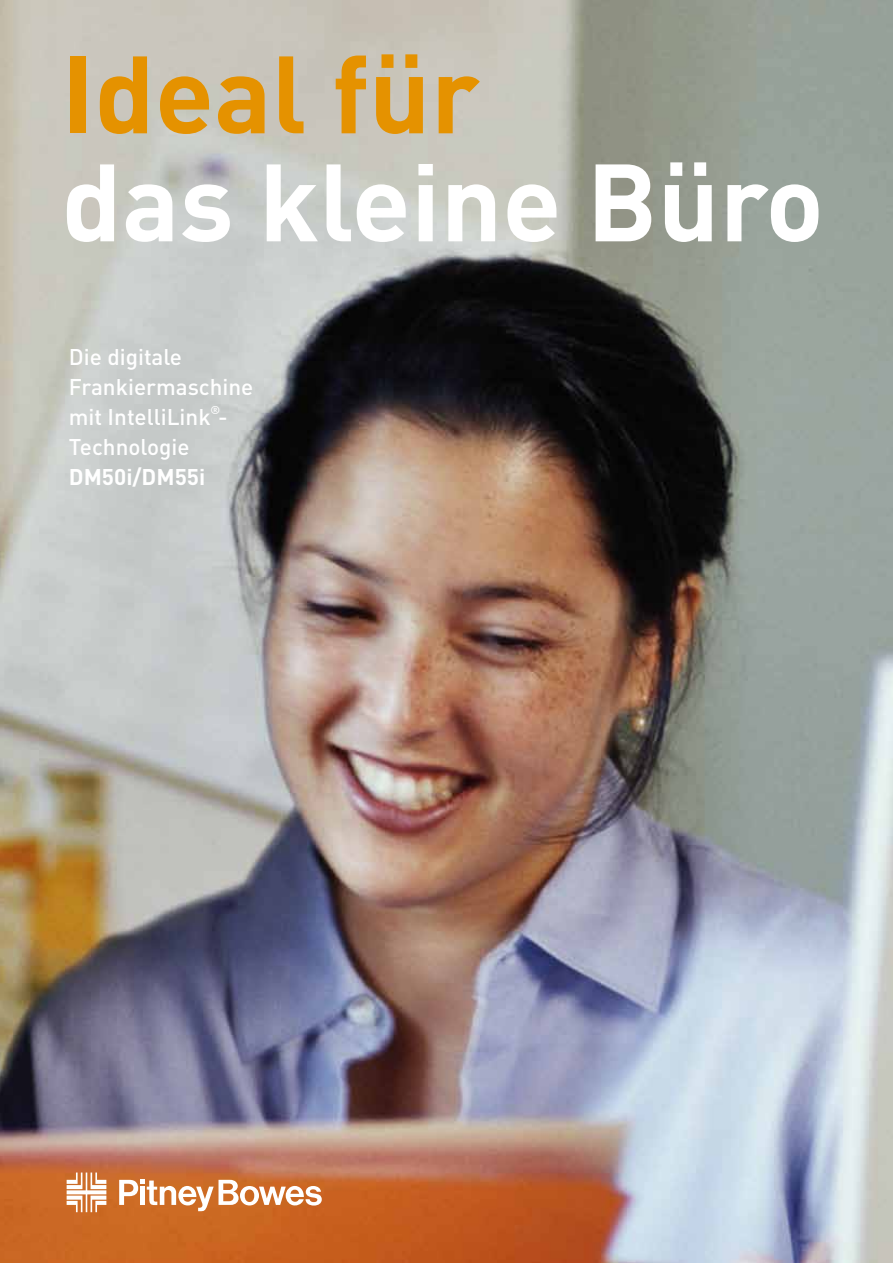
<style>
.page{position:relative;width:893px;height:1263px;background:#fff}
.page>*{position:absolute;margin:0;border:0;box-sizing:border-box;transform-origin:0 0}
.t1{font:700 108px "DIN";color:#fff}
.t2{font:700 108px "DIN";color:#e59200}
.t3{font:500 22.5px/30px "DIN";color:#fff}
.t4{font:700 22.5px "DIN";color:#fff}
.t5{font:500 11.25px "DIN";color:#fff}
</style>
<div class="page">
<img style="left:0;top:0;width:893px;height:1263px">
<svg style="left:119px;top:1180px;width:203px;height:31px"></svg>
<svg style="left:67px;top:1172px;width:39px;height:40px"></svg>
<h1 class="t2" style="left:61px;top:24px;width:420px">Ideal für</h1>
<h1 class="t1" style="left:61px;top:132px;width:764px">das kleine Büro</h1>
<p class="t3" style="left:69px;top:341px;width:186px">Die digitale<br>Frankiermaschine mit IntelliLink -</p>
<p class="t5" style="left:211px;top:402px;width:11px">®</p>
<p class="t3" style="left:69px;top:431px;width:122px">Technologie</p>
<p class="t4" style="left:69px;top:462px;width:138px">DM50i/DM55i</p>
</div>
